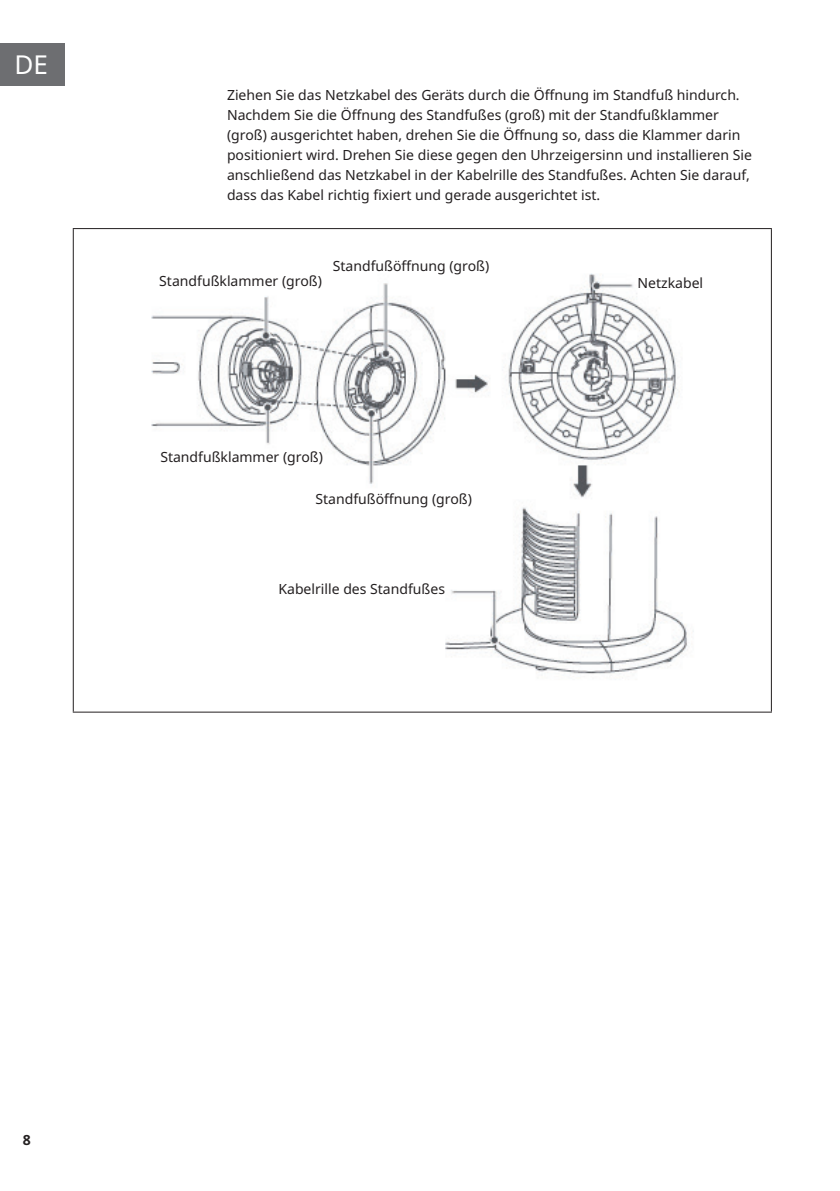
<style>
.page{position:relative;width:840px;height:1191px;background:#fff}
.page>*{position:absolute;margin:0;border:0;box-sizing:border-box;transform-origin:0 0}
.t1{font:26px "Noto Sans";color:#fff}
.t2{font:14px/20px "Noto Sans";color:#231f20}
.t3{font:700 14px "Noto Sans";color:#231f20}
</style>
<div class="page">
<div style="left:0;top:43px;width:65px;height:42px;background:#6d6e71"></div>
<hr style="left:73px;top:228px;width:698px;height:1px;background:#231f20">
<hr style="left:73px;top:229px;width:1px;height:482px;background:#231f20">
<hr style="left:770px;top:229px;width:1px;height:482px;background:#231f20">
<hr style="left:73px;top:711px;width:698px;height:1px;background:#231f20">
<img style="left:151px;top:273px;width:543px;height:401px">
<h1 class="t1" style="left:14px;top:49px;width:35px">DE</h1>
<p class="t2" style="left:227px;top:85px;width:526px">Ziehen Sie das Netzkabel des Geräts durch die Öffnung im Standfuß hindurch.<br>Nachdem Sie die Öffnung des Standfußes (groß) mit der Standfußklammer (groß) ausgerichtet haben, drehen Sie die Öffnung so, dass die Klammer darin positioniert wird. Drehen Sie diese gegen den Uhrzeigersinn und installieren Sie anschließend das Netzkabel in der Kabelrille des Standfußes. Achten Sie darauf, dass das Kabel richtig fixiert und gerade ausgerichtet ist.</p>
<p class="t2" style="left:159px;top:272px;width:164px">Standfußklammer (groß)</p>
<p class="t2" style="left:333px;top:256px;width:158px">Standfußöffnung (groß)</p>
<p class="t2" style="left:160px;top:447px;width:164px">Standfußklammer (groß)</p>
<p class="t2" style="left:315px;top:489px;width:158px">Standfußöffnung (groß)</p>
<p class="t2" style="left:278px;top:580px;width:168px">Kabelrille des Standfußes</p>
<p class="t2" style="left:637px;top:274px;width:67px">Netzkabel</p>
<p class="t3" style="left:23px;top:1134px;width:10px">8</p>
</div>
